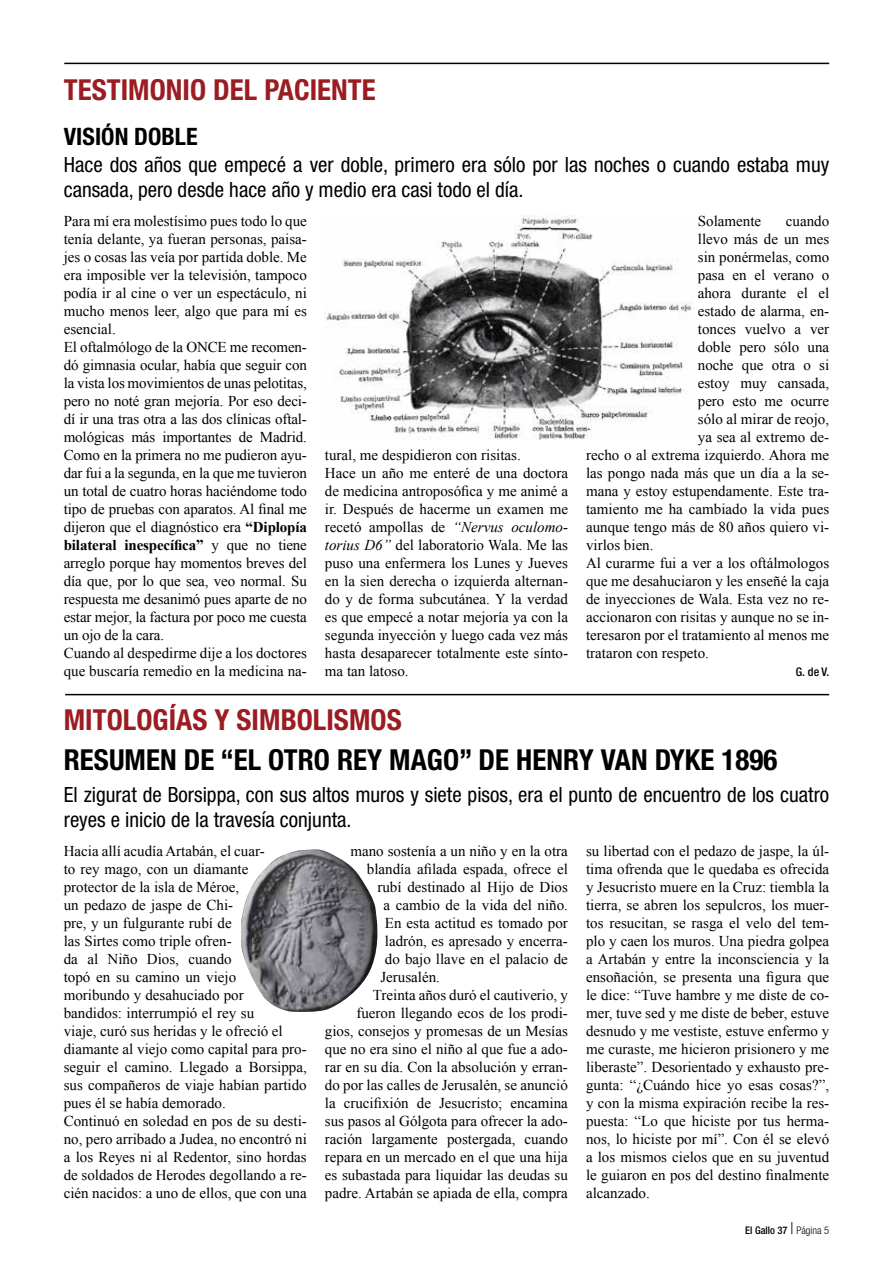
<style>
.page{position:relative;width:893px;height:1263px;background:#fff}
.page>*{position:absolute;margin:0;border:0;box-sizing:border-box;transform-origin:0 0}
.t1{font:700 condensed 28.95px "Helvetica Neue LT Std";color:#9b1c22}
.t2{font:700 condensed 28.95px "Helvetica Neue LT Std";color:#000}
.t3{font:700 condensed 24px "Helvetica Neue LT Std";color:#000}
.t4{font:condensed 21px/25.2px "Helvetica Neue LT Std";color:#000}
.t5{font:15px/18px "Times New Roman";color:#000}
.t6{font:500 condensed 12px "Helvetica Neue LT Std";color:#000}
.t7{font:500 condensed 10.5px "Helvetica Neue LT Std";color:#000}
.s1{font-weight:700}
.s2{font-style:italic}
.s3{font-weight:300;font-size:16.5px}
.s4{font-weight:300}
</style>
<div class="page">
<hr style="left:64px;top:63px;width:765px;height:1px;background:#000">
<hr style="left:65px;top:694px;width:764px;height:1px;background:#000">
<img style="left:325px;top:216px;width:369px;height:224px">
<img style="left:241px;top:849px;width:137px;height:163px">
<h1 class="t1" style="left:64px;top:72px;width:165px">TESTIMONIO del</h1>
<h1 class="t1" style="left:264px;top:72px;width:113px">PACIENTE</h1>
<h2 class="t3" style="left:64px;top:122px;width:135px">VISIÓN DOBLE</h2>
<h3 class="t4" style="left:64px;top:152px;width:767px">Hace dos años que empecé a ver doble, primero era sólo por las noches o cuando estaba muy cansada, pero desde hace año y medio era casi todo el día.</h3>
<p class="t5" style="left:64px;top:212px;width:245px">Para mí era molestísimo pues todo lo que tenía delante, ya fueran personas, paisa&shy;jes o cosas las veía por partida doble. Me era imposible ver la televisión, tampoco podía ir al cine o ver un espectáculo, ni mucho menos leer, algo que para mí es esencial.<br>El oftalmólogo de la ONCE me recomen&shy;dó gimnasia ocular, había que seguir con la vista los movimientos de unas pelotitas, pero no noté gran mejoría. Por eso deci&shy;dí ir una tras otra a las dos clínicas oftal&shy;mológicas más importantes de Madrid.<br>Como en la primera no me pudieron ayu&shy;dar fui a la segunda, en la que me tuvieron un total de cuatro horas haciéndome todo tipo de pruebas con aparatos. Al final me dijeron que el diagnóstico era <span class="s1">“Diplopía bilateral inespecífica”</span> y que no tiene arreglo porque hay momentos breves del día que, por lo que sea, veo normal. Su respuesta me desanimó pues aparte de no estar mejor, la factura por poco me cuesta un ojo de la cara.<br>Cuando al despedirme dije a los doctores que buscaría remedio en la medicina na-</p>
<p class="t5" style="left:325px;top:446px;width:245px">tural, me despidieron con risitas.<br>Hace un año me enteré de una doctora de medicina antroposófica y me animé a ir. Después de hacerme un examen me recetó ampollas de <span class="s2">“Nervus oculomo&shy;torius D6”</span> del laboratorio Wala. Me las puso una enfermera los Lunes y Jueves en la sien derecha o izquierda alternan&shy;do y de forma subcutánea. Y la verdad es que empecé a notar mejoría ya con la segunda inyección y luego cada vez más hasta desaparecer totalmente este sínto&shy;ma tan latoso.</p>
<p class="t5" style="left:698px;top:212px;width:65px">Solamente</p>
<p class="t5" style="left:786px;top:212px;width:45px">cuando</p>
<p class="t5" style="left:698px;top:230px;width:133px">llevo más de un mes</p>
<p class="t5" style="left:698px;top:248px;width:133px">sin ponérmelas, como</p>
<p class="t5" style="left:698px;top:266px;width:133px">pasa en el verano o</p>
<p class="t5" style="left:698px;top:284px;width:133px">ahora durante el el</p>
<p class="t5" style="left:698px;top:302px;width:133px">estado de alarma, en-</p>
<p class="t5" style="left:698px;top:320px;width:133px">tonces vuelvo a ver</p>
<p class="t5" style="left:698px;top:338px;width:133px">doble pero sólo una</p>
<p class="t5" style="left:698px;top:356px;width:133px">noche que otra o si</p>
<p class="t5" style="left:698px;top:374px;width:133px">estoy muy cansada,</p>
<p class="t5" style="left:698px;top:392px;width:133px">pero esto me ocurre</p>
<p class="t5" style="left:698px;top:410px;width:133px">sólo al mirar de reojo,</p>
<p class="t5" style="left:698px;top:428px;width:133px">ya sea al extremo de-</p>
<p class="t5" style="left:586px;top:446px;width:245px">recho o al extrema izquierdo. Ahora me</p>
<p class="t5" style="left:586px;top:464px;width:245px">las pongo nada más que un día a la se-</p>
<p class="t5" style="left:586px;top:482px;width:245px">mana y estoy estupendamente. Este tra-</p>
<p class="t5" style="left:586px;top:500px;width:245px">tamiento me ha cambiado la vida pues</p>
<p class="t5" style="left:586px;top:518px;width:245px">aunque tengo más de 80 años quiero vi-</p>
<p class="t5" style="left:586px;top:536px;width:69px">virlos bien.</p>
<p class="t5" style="left:586px;top:554px;width:245px">Al curarme fui a ver a los oftálmologos</p>
<p class="t5" style="left:586px;top:572px;width:245px">que me desahuciaron y les enseñé la caja</p>
<p class="t5" style="left:586px;top:590px;width:245px">de inyecciones de Wala. Esta vez no re-</p>
<p class="t5" style="left:586px;top:608px;width:245px">accionaron con risitas y aunque no se in-</p>
<p class="t5" style="left:586px;top:626px;width:245px">teresaron por el tratamiento al menos me</p>
<p class="t5" style="left:586px;top:644px;width:124px">trataron con respeto.</p>
<p class="t6" style="left:796px;top:664px;width:35px">G. de V.</p>
<h1 class="t1" style="left:64px;top:702px;width:339px">MITOLOGÍAS y SIMBOLISMOS</h1>
<h1 class="t2" style="left:64px;top:742px;width:715px">RESUMEN DE “EL OTRO REY MAGO” de HENRY VAN DYKE 1896</h1>
<h3 class="t4" style="left:64px;top:782px;width:767px">El zigurat de Borsippa, con sus altos muros y siete pisos, era el punto de encuentro de los cuatro reyes e inicio de la travesía conjunta.</h3>
<p class="t5" style="left:350px;top:842px;width:219px">mano sostenía a un niño y en la otra</p>
<p class="t5" style="left:367px;top:860px;width:203px">blandía afilada espada, ofrece el</p>
<p class="t5" style="left:377px;top:878px;width:192px">rubí destinado al Hijo de Dios</p>
<p class="t5" style="left:383px;top:896px;width:186px">a cambio de la vida del niño.</p>
<p class="t5" style="left:385px;top:914px;width:185px">En esta actitud es tomado por</p>
<p class="t5" style="left:385px;top:932px;width:184px">ladrón, es apresado y encerra-</p>
<p class="t5" style="left:385px;top:950px;width:185px">do bajo llave en el palacio de</p>
<p class="t5" style="left:380px;top:968px;width:61px">Jerusalén.</p>
<p class="t5" style="left:373px;top:986px;width:196px">Treinta años duró el cautiverio, y</p>
<p class="t5" style="left:356px;top:1004px;width:213px">fueron llegando ecos de los prodi-</p>
<p class="t5" style="left:325px;top:1022px;width:245px">gios, consejos y promesas de un Mesías</p>
<p class="t5" style="left:325px;top:1040px;width:245px">que no era sino el niño al que fue a ado-</p>
<p class="t5" style="left:325px;top:1058px;width:245px">rar en su día. Con la absolución y erran-</p>
<p class="t5" style="left:325px;top:1076px;width:245px">do por las calles de Jerusalén, se anunció</p>
<p class="t5" style="left:325px;top:1094px;width:245px">la crucifixión de Jesucristo; encamina</p>
<p class="t5" style="left:325px;top:1112px;width:245px">sus pasos al Gólgota para ofrecer la ado-</p>
<p class="t5" style="left:325px;top:1130px;width:245px">ración largamente postergada, cuando</p>
<p class="t5" style="left:325px;top:1148px;width:245px">repara en un mercado en el que una hija</p>
<p class="t5" style="left:325px;top:1166px;width:245px">es subastada para liquidar las deudas su</p>
<p class="t5" style="left:325px;top:1184px;width:245px">padre. Artabán se apiada de ella, compra</p>
<p class="t5" style="left:586px;top:842px;width:245px;text-align:justify">su libertad con el pedazo de jaspe, la úl&shy;tima ofrenda que le quedaba es ofrecida y Jesucristo muere en la Cruz: tiembla la tierra, se abren los sepulcros, los muer&shy;tos resucitan, se rasga el velo del tem&shy;plo y caen los muros. Una piedra golpea a Artabán y entre la inconsciencia y la ensoñación, se presenta una figura que le dice: “Tuve hambre y me diste de co&shy;mer, tuve sed y me diste de beber, estuve desnudo y me vestiste, estuve enfermo y me curaste, me hicieron prisionero y me liberaste”. Desorientado y exhausto pre&shy;gunta: “¿Cuándo hice yo esas cosas?”, y con la misma expiración recibe la res&shy;puesta: “Lo que hiciste por tus herma&shy;nos, lo hiciste por mí”. Con él se elevó a los mismos cielos que en su juventud le guiaron en pos del destino finalmente alcanzado.</p>
<p class="t5" style="left:64px;top:842px;width:245px">Hacia allí acudía Artabán, el cuar-<br>to rey mago, con un diamante<br>protector de la isla de Méroe,<br>un pedazo de jaspe de Chi-<br>pre, y un fulgurante rubí de<br>las Sirtes como triple ofren-<br>da al Niño Dios, cuando<br>topó en su camino un viejo<br>moribundo y desahuciado por<br>bandidos: interrumpió el rey su<br>viaje, curó sus heridas y le ofreció el diamante al viejo como capital para pro&shy;seguir el camino. Llegado a Borsippa, sus compañeros de viaje habían partido pues él se había demorado.<br>Continuó en soledad en pos de su desti&shy;no, pero arribado a Judea, no encontró ni a los Reyes ni al Redentor, sino hordas de soldados de Herodes degollando a re&shy;cién nacidos: a uno de ellos, que con una</p>
<p class="t7" style="left:745px;top:1224px;width:86px">El Gallo 37 <span class="s3">|</span> <span class="s4">Página 5</span></p>
</div>
